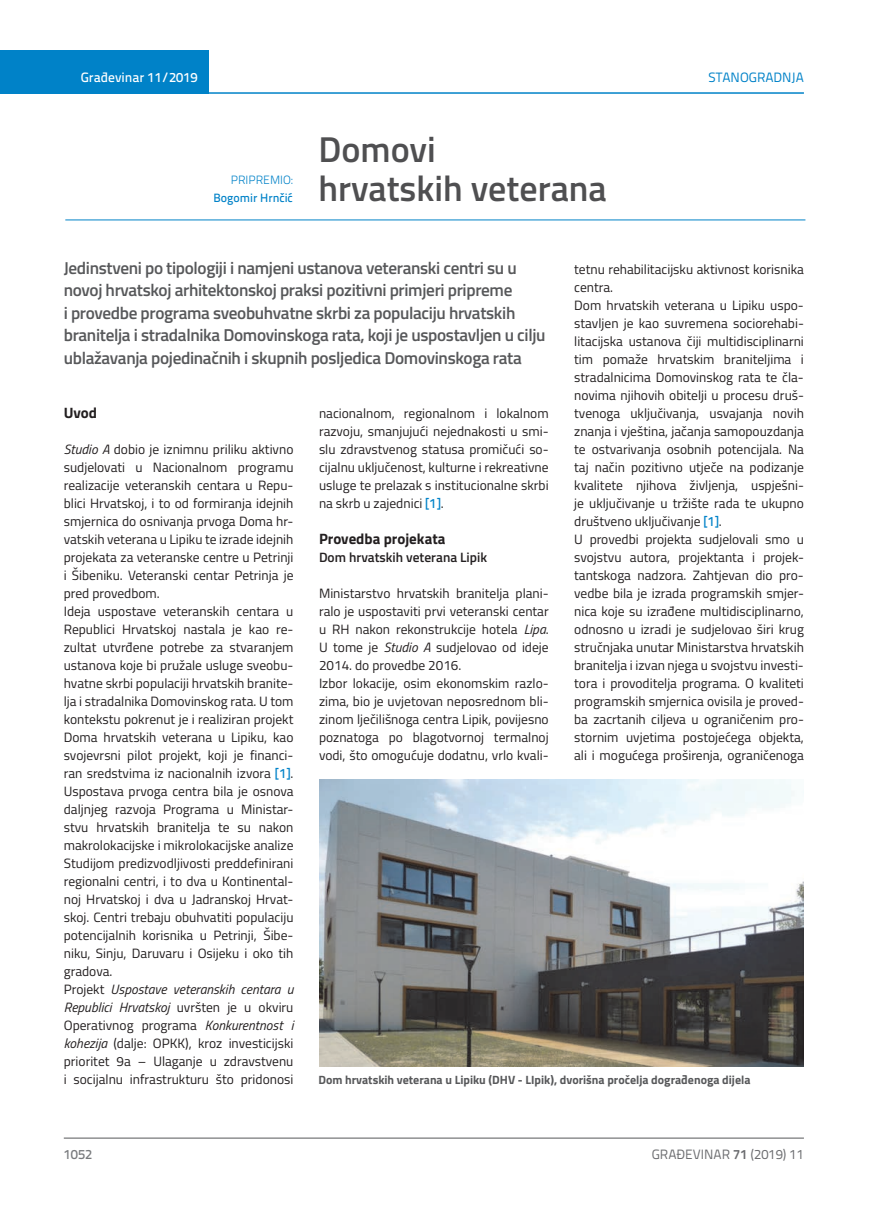
<style>
.page{position:relative;width:872px;height:1212px;background:#fff}
.page>*{position:absolute;margin:0;border:0;box-sizing:border-box;transform-origin:0 0}
.t1{font:600 36px/39px "Titillium";color:#4f4f51}
.t2{font:600 17.25px/22.5px "Titillium";letter-spacing:-.02em;color:#57585a}
.t3{font:700 15px "Titillium";color:#231f20}
.t4{font:13.5px/18px "Titillium";color:#231f20}
.t5{font:600 13.5px "Titillium";color:#231f20}
.t6{font:13.5px "Titillium Text 22 L";color:#6c6d70}
.t7{font:500 13.5px "Titillium Text 22 L";color:#fff}
.t8{font:13.5px "Titillium Text 22 L";color:#0082c8}
.t9{font:500 13.5px "Titillium Text 22 L";color:#787a7d}
.t10{font:700 12px "Titillium";color:#57585a}
.t11{font:500 12px "Titillium Text 22 L";color:#0082c8}
.t12{font:300 12px "Titillium Text 22 L";color:#0082c8}
.s1{font-style:italic}
.s2{font-family:"Titillium Text 22 L";font-weight:500;color:#0082c8}
.s3{font-weight:700}
</style>
<div class="page">
<div style="left:0;top:50px;width:208px;height:44px;background:#0082c8"></div>
<hr style="left:0;top:92px;width:804px;height:2px;background:#0082c8">
<hr style="left:64px;top:1138px;width:740px;height:1px;background:#57585a">
<hr style="left:65px;top:220px;width:740px;height:1px;background:#0082c8">
<img style="left:319px;top:780px;width:485px;height:286px">
<p class="t7" style="left:81px;top:67px;width:118px">Građevinar 11/2019</p>
<p class="t8" style="left:708px;top:68px;width:97px">STANOGRADNJA</p>
<p class="t12" style="left:231px;top:171px;width:64px">PRIPREMIO:</p>
<p class="t11" style="left:213px;top:188px;width:81px">Bogomir Hrnčić</p>
<h1 class="t1" style="left:318px;top:128px;width:290px">Domovi<br>hrvatskih veterana</h1>
<p class="t2" style="left:64px;top:256px;width:483px">Jedinstveni po tipologiji i namjeni ustanova veteranski centri su u novoj hrvatskoj arhitektonskoj praksi pozitivni primjeri pripreme<br>i provedbe programa sveobuhvatne skrbi za populaciju hrvatskih branitelja i stradalnika Domovinskoga rata, koji je uspostavljen u cilju ublažavanja pojedinačnih i skupnih posljedica Domovinskoga rata</p>
<p class="t3" style="left:64px;top:401px;width:35px">Uvod</p>
<p class="t4" style="left:64px;top:439px;width:231px"><span class="s1">Studio A</span> dobio je iznimnu priliku aktivno sudjelovati u Nacionalnom programu realizacije veteranskih centara u Repu&shy;blici Hrvatskoj, i to od formiranja idejnih smjernica do osnivanja prvoga Doma hr&shy;vatskih veterana u Lipiku te izrade idejnih projekata za veteranske centre u Petrinji i Šibeniku. Veteranski centar Petrinja je pred provedbom.<br>Ideja uspostave veteranskih centara u Republici Hrvatskoj nastala je kao re&shy;zultat utvrđene potrebe za stvaranjem ustanova koje bi pružale usluge sveobu&shy;hvatne skrbi populaciji hrvatskih branite&shy;lja i stradalnika Domovinskog rata. U tom kontekstu pokrenut je i realiziran projekt Doma hrvatskih veterana u Lipiku, kao svojevrsni pilot projekt, koji je financi&shy;ran sredstvima iz nacionalnih izvora <span class="s2">[1]</span>.<br>Uspostava prvoga centra bila je osnova daljnjeg razvoja Programa u Ministar&shy;stvu hrvatskih branitelja te su nakon makrolokacijske i mikrolokacijske analize Studijom predizvodljivosti preddefinirani regionalni centri, i to dva u Kontinental&shy;noj Hrvatskoj i dva u Jadranskoj Hrvat&shy;skoj. Centri trebaju obuhvatiti populaciju potencijalnih korisnika u Petrinji, Šibe&shy;niku, Sinju, Daruvaru i Osijeku i oko tih gradova.<br>Projekt <span class="s1">Uspostave veteranskih centara u Republici Hrvatskoj</span> uvršten je u okviru Operativnog programa <span class="s1">Konkurentnost i kohezija</span> (dalje: OPKK), kroz investicijski prioritet 9a – Ulaganje u zdravstvenu i socijalnu infrastrukturu što pridonosi</p>
<p class="t4" style="left:574px;top:259px;width:231px">tetnu rehabilitacijsku aktivnost korisnika centra.<br>Dom hrvatskih veterana u Lipiku uspo&shy;stavljen je kao suvremena sociorehabi&shy;litacijska ustanova čiji multidisciplinarni tim pomaže hrvatskim braniteljima i stradalnicima Domovinskog rata te čla&shy;novima njihovih obitelji u procesu druš&shy;tvenoga uključivanja, usvajanja novih znanja i vještina, jačanja samopouzdanja te ostvarivanja osobnih potencijala. Na taj način pozitivno utječe na podizanje kvalitete njihova življenja, uspješni&shy;je uključivanje u tržište rada te ukupno društveno uključivanje <span class="s2">[1]</span>.<br>U provedbi projekta sudjelovali smo u svojstvu autora, projektanta i projek&shy;tantskoga nadzora. Zahtjevan dio pro&shy;vedbe bila je izrada programskih smjer&shy;nica koje su izrađene multidisciplinarno, odnosno u izradi je sudjelovao širi krug stručnjaka unutar Ministarstva hrvatskih branitelja i izvan njega u svojstvu investi&shy;tora i provoditelja programa. O kvaliteti programskih smjernica ovisila je proved&shy;ba zacrtanih ciljeva u ograničenim pro&shy;stornim uvjetima postojećega objekta, ali i mogućega proširenja, ograničenoga</p>
<p class="t4" style="left:319px;top:403px;width:231px;text-align:justify">nacionalnom, regionalnom i lokalnom razvoju, smanjujući nejednakosti u smi&shy;slu zdravstvenog statusa promičući so&shy;cijalnu uključenost, kulturne i rekreativne usluge te prelazak s institucionalne skrbi na skrb u zajednici <span class="s2">[1]</span>.</p>
<p class="t3" style="left:319px;top:527px;width:128px">Provedba projekata</p>
<p class="t5" style="left:319px;top:547px;width:170px">Dom hrvatskih veterana Lipik</p>
<p class="t4" style="left:319px;top:583px;width:231px">Ministarstvo hrvatskih branitelja plani&shy;ralo je uspostaviti prvi veteranski centar u RH nakon rekonstrukcije hotela <span class="s1">Lipa</span>.<br>U tome je <span class="s1">Studio A</span> sudjelovao od ideje 2014. do provedbe 2016.<br>Izbor lokacije, osim ekonomskim razlo&shy;zima, bio je uvjetovan neposrednom bli&shy;zinom lječilišnoga centra Lipik, povijesno poznatoga po blagotvornoj termalnoj vodi, što omogućuje dodatnu, vrlo kvali-</p>
<p class="t10" style="left:318px;top:1071px;width:433px">Dom hrvatskih veterana u Lipiku (DHV - LIpik), dvorišna pročelja dograđenoga dijela</p>
<p class="t9" style="left:64px;top:1144px;width:30px">1052</p>
<p class="t6" style="left:652px;top:1144px;width:154px">GRAĐEVINAR <span class="s3">71</span> (2019) 11</p>
</div>
